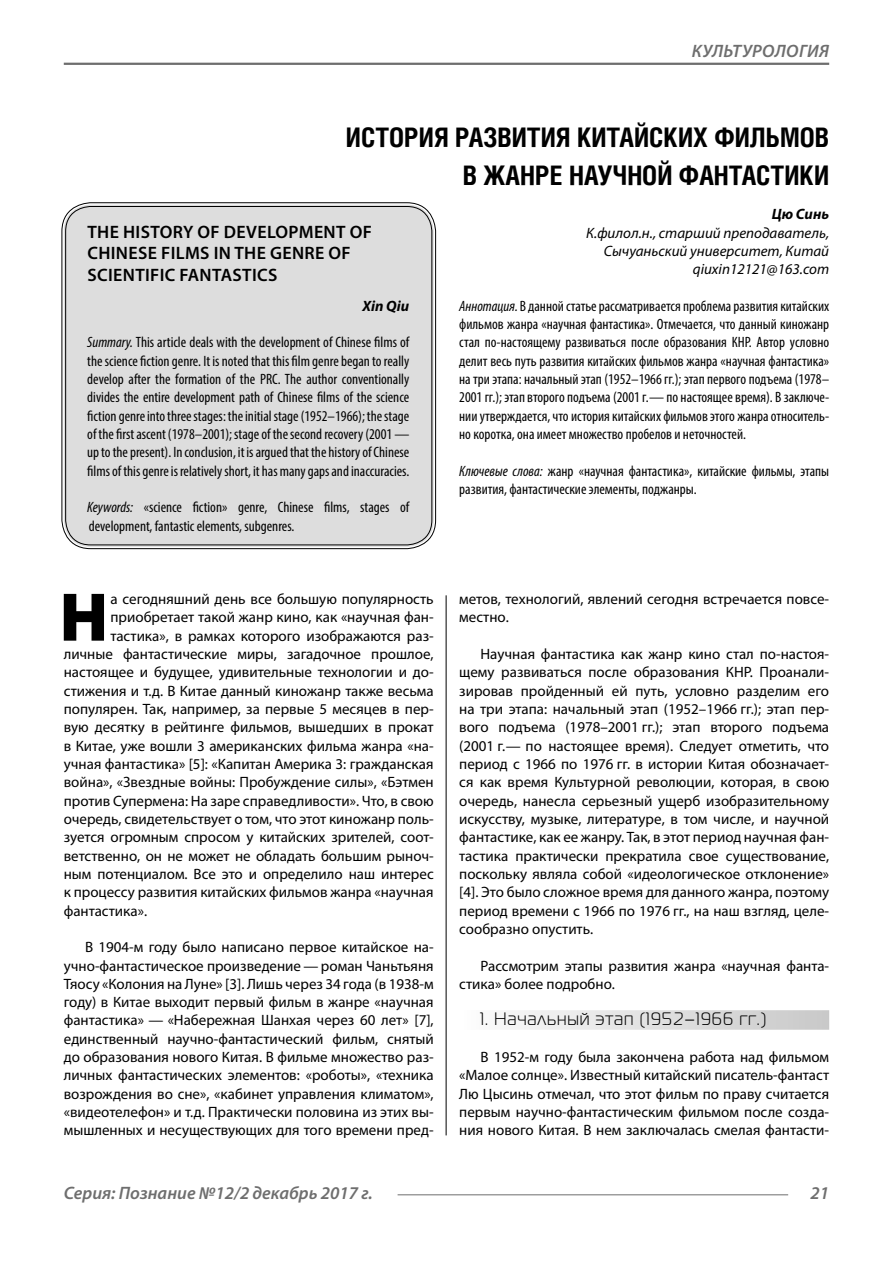
<style>
.page{position:relative;width:893px;height:1263px;background:#fff}
.page>*{position:absolute;margin:0;border:0;box-sizing:border-box;transform-origin:0 0}
.Bukvica{font:900 69.3px "Myriad Pro";color:#000}
.Header{font:700 27px/37.5px "Helios Cond";color:#000;text-align:right}
.Header-eng{font:600 18px/21.6px "Myriad Pro";letter-spacing:.02em;color:#000}
.t1{font:italic 600 18px "Myriad Pro";color:#6e6e6e}
.Subheader{font:18px "Magistral C";letter-spacing:.05em;color:#000}
.Normal{font:15px/18.3px "Myriad Pro";color:#000;text-align:justify}
.Bukvica-2{font:15px "Myriad Pro";color:#000}
.Annotation-rus{font:condensed 15px/18.3px "Myriad Pro";color:#000;text-align:justify}
.Annotation-eng{font:condensed 15px/18.3px "Myriad Pro";color:#000;text-align:justify}
.Author-doc{font:italic 15px/18.3px "Myriad Pro";color:#000;text-align:right}
.Author-email{font:italic 15px "Myriad Pro";color:#000}
.Author{font:italic 700 15px "Myriad Pro";color:#000}
.Author-eng{font:italic 700 15px "Myriad Pro";color:#000}
.s1{font-style:italic}
</style>
<div class="page">
<hr style="left:64px;top:63px;width:765px;height:2px;background:#6e6e6e">
<hr style="left:398px;top:1194px;width:390px;height:1px;background:#6e6e6e">
<div style="left:459px;top:1010px;width:370px;height:20px;background:linear-gradient(to right,#fdfdfd,#c8c8c8)"></div>
<div style="left:64px;top:205px;width:370px;height:342px;background:#ddd;border-radius:27px"></div>
<div style="left:65px;top:206px;width:367px;height:339px;border:1px solid #000;border-radius:25px"></div>
<hr style="left:446px;top:595px;width:1px;height:540px;background:#000">
<p class="t1" style="left:692px;top:39px;width:73px">Культурология</p>
<p class="Header" style="left:346px;top:118px;width:485px">ИСТОРИЯ РАЗВИТИЯ КИТАЙСКИХ ФИЛЬМОВ<br>В ЖАНРЕ НАУЧНОЙ ФАНТАСТИКИ</p>
<p class="Author" style="left:772px;top:204px;width:59px">Цю Синь</p>
<p class="Author-doc" style="left:586px;top:223px;width:244px">К.филол.н., старший преподаватель,<br>Сычуаньский университет, Китай</p>
<p class="Author-email" style="left:693px;top:260px;width:138px">qiuxin12121@163.com</p>
<p class="Annotation-rus" style="left:459px;top:296px;width:371px"><span class="s1">Аннотация.</span> В данной статье рассматривается проблема развития китайских фильмов жанра «научная фантастика». Отмечается, что данный киножанр стал по-настоящему развиваться после образования КНР. Автор условно делит весь путь развития китайских фильмов жанра «научная фантастика» на три этапа: начальный этап (1952–1966 гг.); этап первого подъема (1978– 2001 гг.); этап второго подъема (2001 г.— по настоящее время). В заключе&shy;нии утверждается, что история китайских фильмов этого жанра относитель&shy;но коротка, она имеет множество пробелов и неточностей.</p>
<p class="Annotation-rus" style="left:459px;top:461px;width:371px"><span class="s1">Ключевые слова:</span> жанр «научная фантастика», китайские фильмы, этапы развития, фантастические элементы, поджанры.</p>
<p class="Header-eng" style="left:87px;top:220px;width:286px">THE HISTORY OF DEVELOPMENT OF<br>CHINESE FILMS IN THE GENRE OF<br>SCIENTIFIC FANTASTICS</p>
<p class="Author-eng" style="left:363px;top:296px;width:48px">Xin Qiu</p>
<p class="Annotation-eng" style="left:87px;top:333px;width:324px"><span class="s1">Summary.</span> This article deals with the development of Chinese films of the science fiction genre. It is noted that this film genre began to really develop after the formation of the PRC. The author conventionally divides the entire development path of Chinese films of the science fiction genre into three stages: the initial stage (1952–1966); the stage of the first ascent (1978–2001); stage of the second recovery (2001 — up to the present). In conclusion, it is argued that the history of Chinese films of this genre is relatively short, it has many gaps and inaccuracies.</p>
<p class="Annotation-eng" style="left:87px;top:498px;width:324px"><span class="s1">Keywords:</span> «science fiction» genre, Chinese films, stages of development, fantastic elements, subgenres.</p>
<p class="Bukvica" style="left:59px;top:571px;width:50px">Н</p>
<p class="Bukvica-2" style="left:110px;top:590px;width:325px">а сегодняшний день все большую популярность</p>
<p class="Bukvica-2" style="left:110px;top:608px;width:325px">приобретает такой жанр кино, как «научная фан-</p>
<p class="Bukvica-2" style="left:110px;top:626px;width:325px">тастика», в рамках которого изображаются раз-</p>
<p class="Bukvica-2" style="left:64px;top:645px;width:371px">личные фантастические миры, загадочное прошлое,</p>
<p class="Bukvica-2" style="left:64px;top:663px;width:371px">настоящее и будущее, удивительные технологии и до-</p>
<p class="Bukvica-2" style="left:64px;top:681px;width:371px">стижения и т.д. В Китае данный киножанр также весьма</p>
<p class="Bukvica-2" style="left:64px;top:700px;width:371px">популярен. Так, например, за первые 5 месяцев в пер-</p>
<p class="Bukvica-2" style="left:64px;top:718px;width:371px">вую десятку в рейтинге фильмов, вышедших в прокат</p>
<p class="Bukvica-2" style="left:64px;top:736px;width:371px">в Китае, уже вошли 3 американских фильма жанра «на-</p>
<p class="Bukvica-2" style="left:64px;top:755px;width:371px">учная фантастика» [5]: «Капитан Америка 3: гражданская</p>
<p class="Bukvica-2" style="left:64px;top:773px;width:371px">война», «Звездные войны: Пробуждение силы», «Бэтмен</p>
<p class="Bukvica-2" style="left:64px;top:791px;width:371px">против Супермена: На заре справедливости». Что, в свою</p>
<p class="Bukvica-2" style="left:64px;top:810px;width:371px">очередь, свидетельствует о том, что этот киножанр поль-</p>
<p class="Bukvica-2" style="left:64px;top:828px;width:371px">зуется огромным спросом у китайских зрителей, соот-</p>
<p class="Bukvica-2" style="left:64px;top:846px;width:371px">ветственно, он не может не обладать большим рыноч-</p>
<p class="Bukvica-2" style="left:64px;top:864px;width:371px">ным потенциалом. Все это и определило наш интерес</p>
<p class="Bukvica-2" style="left:64px;top:883px;width:371px">к процессу развития китайских фильмов жанра «научная</p>
<p class="Bukvica-2" style="left:64px;top:901px;width:85px">фантастика».</p>
<p class="Normal" style="left:64px;top:938px;width:371px;text-indent:21px">В 1904‑м году было написано первое китайское на&shy;учно-фантастическое произведение — роман Чаньтьяня Тяосу «Колония на Луне» [3]. Лишь через 34 года (в 1938‑м году) в Китае выходит первый фильм в жанре «научная фантастика» — «Набережная Шанхая через 60 лет» [7], единственный научно-фантастический фильм, снятый до образования нового Китая. В фильме множество раз&shy;личных фантастических элементов: «роботы», «техника возрождения во сне», «кабинет управления климатом», «видеотелефон» и т.д. Практически половина из этих вы&shy;мышленных и несуществующих для того времени пред-</p>
<p class="Normal" style="left:459px;top:590px;width:371px">метов, технологий, явлений сегодня встречается повсе&shy;местно.</p>
<p class="Normal" style="left:459px;top:644px;width:371px;text-indent:21px">Научная фантастика как жанр кино стал по-настоя&shy;щему развиваться после образования КНР. Проанали&shy;зировав пройденный ей путь, условно разделим его на три этапа: начальный этап (1952–1966 гг.); этап пер&shy;вого подъема (1978–2001 гг.); этап второго подъема (2001 г.— по настоящее время). Следует отметить, что период с 1966 по 1976 гг. в истории Китая обозначает&shy;ся как время Культурной революции, которая, в свою очередь, нанесла серьезный ущерб изобразительному искусству, музыке, литературе, в том числе, и научной фантастике, как ее жанру. Так, в этот период научная фан&shy;тастика практически прекратила свое существование, поскольку являла собой «идеологическое отклонение» [4]. Это было сложное время для данного жанра, поэтому период времени с 1966 по 1976 гг., на наш взгляд, целе&shy;сообразно опустить.</p>
<p class="Normal" style="left:459px;top:956px;width:371px;text-indent:21px">Рассмотрим этапы развития жанра «научная фанта&shy;стика» более подробно.</p>
<p class="Subheader" style="left:480px;top:1010px;width:288px">1. Начальный этап (1952–1966 гг.)</p>
<p class="Normal" style="left:459px;top:1048px;width:371px;text-indent:21px">В 1952‑м году была закончена работа над фильмом «Малое солнце». Известный китайский писатель-фантаст Лю Цысинь отмечал, что этот фильм по праву считается первым научно-фантастическим фильмом после созда&shy;ния нового Китая. В нем заключалась смелая фантасти-</p>
<p class="t1" style="left:64px;top:1182px;width:311px">Серия: Познание №12/2 декабрь 2017 г.</p>
<p class="t1" style="left:810px;top:1182px;width:20px">21</p>
</div>
